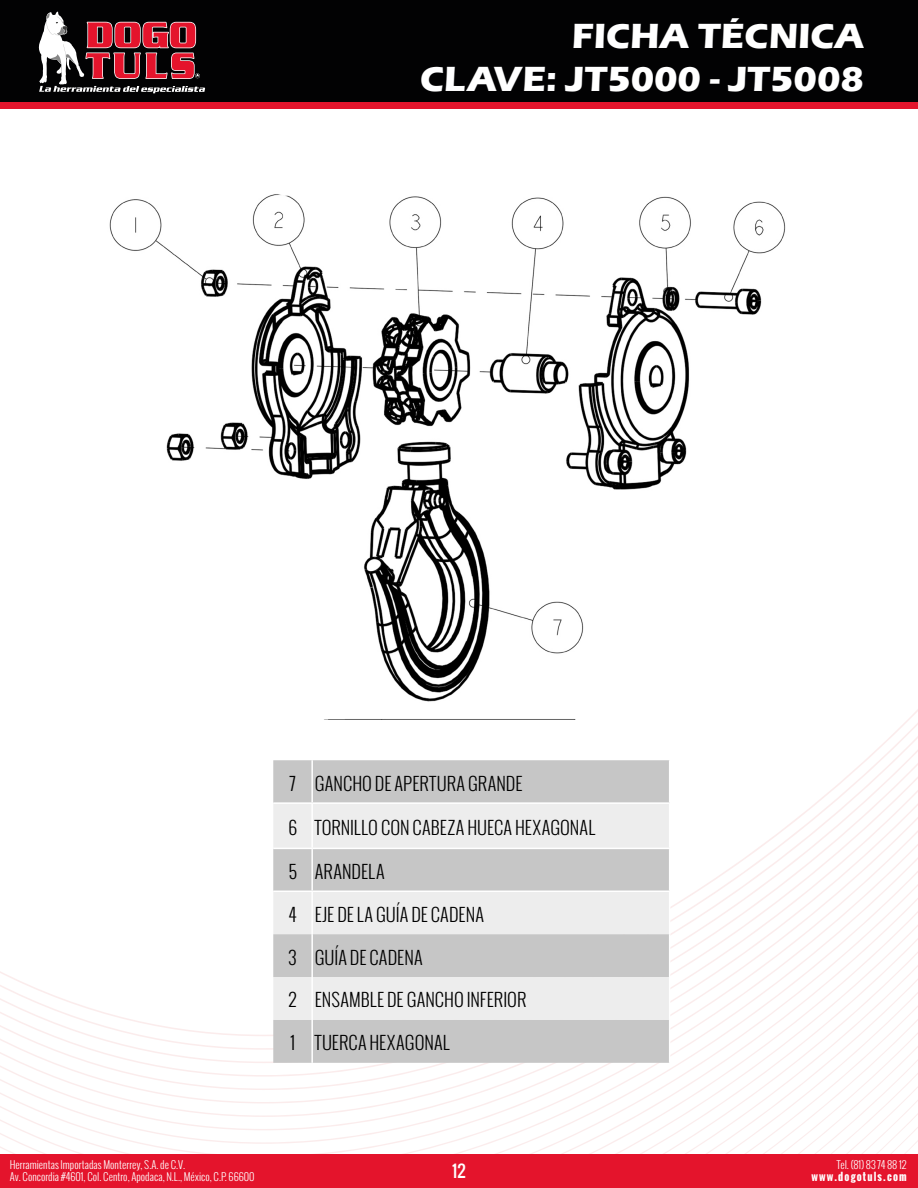
<style>
.page{position:relative;width:918px;height:1188px;background:#fff}
.page>*{position:absolute;margin:0;border:0;box-sizing:border-box;transform-origin:0 0}
.t1{font:700 36px/43.2px "Eras ITC";color:#fff;text-align:right}
.t2{font:300 18px "Oswald";color:#000}
.t3{font:16.5px "Oswald";color:#fff}
.t4{font:300 10.5px/12.6px "Oswald";color:#fff}
.t5{font:700 10.5px "Oswald";letter-spacing:.11em;color:#fff}
</style>
<div class="page">
<div style="left:0;top:0;width:918px;height:103px;background:#020203"></div>
<div style="left:0;top:102px;width:918px;height:6px;background:#e4142c"></div>
<svg style="left:38px;top:11px;width:167px;height:82px"></svg>
<svg style="left:0;top:849px;width:918px;height:305px"></svg>
<svg style="left:383px;top:862px;width:535px;height:292px"></svg>
<svg style="left:440px;top:876px;width:478px;height:278px"></svg>
<svg style="left:0;top:1143px;width:149px;height:11px"></svg>
<svg style="left:483px;top:889px;width:435px;height:265px"></svg>
<svg style="left:520px;top:902px;width:398px;height:252px"></svg>
<svg style="left:552px;top:916px;width:366px;height:238px"></svg>
<svg style="left:581px;top:929px;width:337px;height:225px"></svg>
<svg style="left:608px;top:943px;width:310px;height:211px"></svg>
<svg style="left:633px;top:956px;width:285px;height:198px"></svg>
<svg style="left:656px;top:970px;width:262px;height:184px"></svg>
<svg style="left:678px;top:983px;width:240px;height:171px"></svg>
<svg style="left:699px;top:997px;width:219px;height:157px"></svg>
<div style="left:0;top:1154px;width:918px;height:34px;background:#e4142c"></div>
<img style="left:109px;top:194px;width:677px;height:508px">
<div style="left:273px;top:760px;width:396px;height:303px;background:#c6c6c6"></div>
<svg style="left:273px;top:804px;width:396px;height:216px;background:#ddd"></svg>
<hr style="left:273px;top:802px;width:39px;height:2px;background:#fff">
<hr style="left:311px;top:760px;width:2px;height:42px;background:#fff">
<hr style="left:312px;top:802px;width:358px;height:2px;background:#fff">
<hr style="left:311px;top:804px;width:2px;height:44px;background:#fff">
<hr style="left:273px;top:848px;width:39px;height:1px;background:#fff">
<hr style="left:312px;top:848px;width:358px;height:1px;background:#fff">
<hr style="left:311px;top:849px;width:2px;height:42px;background:#fff">
<hr style="left:669px;top:849px;width:1px;height:42px;background:#fff">
<hr style="left:273px;top:891px;width:39px;height:1px;background:#fff">
<hr style="left:312px;top:891px;width:358px;height:1px;background:#fff">
<hr style="left:311px;top:892px;width:2px;height:42px;background:#fff">
<hr style="left:669px;top:892px;width:1px;height:42px;background:#fff">
<hr style="left:311px;top:934px;width:2px;height:43px;background:#fff">
<hr style="left:669px;top:934px;width:1px;height:43px;background:#fff">
<hr style="left:311px;top:977px;width:2px;height:43px;background:#fff">
<hr style="left:669px;top:977px;width:1px;height:43px;background:#fff">
<hr style="left:311px;top:1020px;width:2px;height:43px;background:#fff">
<hr style="left:669px;top:1020px;width:1px;height:43px;background:#fff">
<h1 class="t1" style="left:420px;top:14px;width:445px">FICHA TÉCNICA<br>CLAVE: JT5000 - JT5008</h1>
<p class="t2" style="left:290px;top:771px;width:234px">7 GANCHO DE APERTURA GRANDE</p>
<p class="t2" style="left:288px;top:815px;width:308px">6 TORNILLO CON CABEZA HUECA HEXAGONAL</p>
<p class="t2" style="left:289px;top:859px;width:97px">5 ARANDELA</p>
<p class="t2" style="left:289px;top:902px;width:197px">4 EJE DE LA GUÍA DE CADENA</p>
<p class="t2" style="left:289px;top:945px;width:136px">3 GUÍA DE CADENA</p>
<p class="t2" style="left:289px;top:988px;width:239px">2 ENSAMBLE DE GANCHO INFERIOR</p>
<p class="t2" style="left:290px;top:1031px;width:161px">1 TUERCA HEXAGONAL</p>
<p class="t4" style="left:10px;top:1158px;width:246px">Herramientas Importadas Monterrey, S.A. de C.V.<br>Av. Concordia #4601, Col. Centro, Apodaca, N.L., México, C.P. 66600</p>
<p class="t4" style="left:837px;top:1158px;width:71px">Tel. (81) 83 74 88 12</p>
<p class="t3" style="left:452px;top:1159px;width:15px">12</p>
<p class="t5" style="left:811px;top:1169px;width:97px">www.dogotuls.com</p>
</div>
